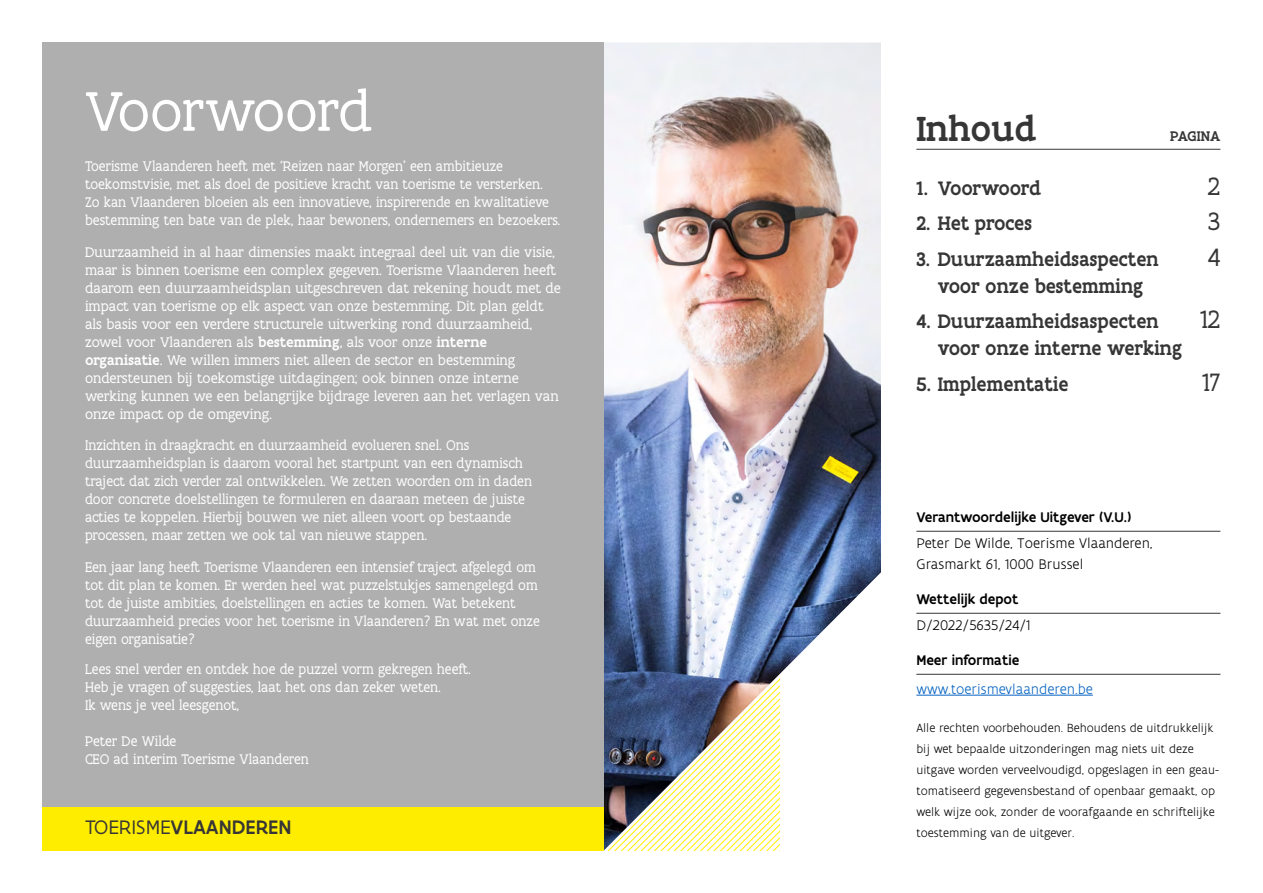
<style>
.page{position:relative;width:1263px;height:893px;background:#fff}
.page>*{position:absolute;margin:0;border:0;box-sizing:border-box;transform-origin:0 0}
.t1{font:60px "Flanders Art Serif";letter-spacing:-.02em;color:#fff}
.t2{font:500 37.5px "Flanders Art Serif";color:#373636}
.t3{font:27px "Flanders Art Serif";color:#373636;scale:.95 1}
.t4{font:500 21px "Flanders Art Serif";color:#373636;scale:.95 1}
.t5{font:500 21px "Flanders Art Serif";letter-spacing:-.02em;color:#373636;scale:.95 1}
.t6{font:500 21px "Flanders Art Sans";color:#373636}
.t7{font:15px/18px "Flanders Art Serif";color:#fff;scale:.96 1}
.t8{font:15px/18px "Flanders Art Serif";color:#fff}
.t9{font:300 15px "Flanders Art Sans";color:#000}
.Heading-3{font:500 15px "Flanders Art Sans";color:#000}
.t10{font:300 15px "Flanders Art Sans";color:#0563c1}
.t11{font:500 15px "Flanders Art Serif";letter-spacing:.005em;color:#373636}
.t12{font:300 12.75px/21px "Flanders Art Sans";color:#000}
.s1{font-weight:500}
.s2{font-weight:400}
</style>
<div class="page">
<img style="left:604px;top:43px;width:277px;height:807px">
<div style="left:43px;top:43px;width:561px;height:764px;background:#afafaf"></div>
<hr style="left:916px;top:149px;width:304px;height:1px;background:#373636">
<hr style="left:916px;top:531px;width:304px;height:1px;background:#373636">
<hr style="left:916px;top:613px;width:304px;height:1px;background:#373636">
<hr style="left:916px;top:674px;width:304px;height:1px;background:#373636">
<hr style="left:916px;top:695px;width:177px;height:1px;background:#0563c1">
<div style="left:43px;top:807px;width:561px;height:43px;background:#ffed00"></div>
<p class="t1" style="left:85px;top:76px;width:289px">Voorwoord</p>
<p class="t7" style="left:85px;top:158px;width:496px">Toerisme Vlaanderen heeft met ‘Reizen naar Morgen’ een ambitieuze toekomstvisie, met als doel de positieve kracht van toerisme te versterken.<br>Zo kan Vlaanderen bloeien als een innovatieve, inspirerende en kwalitatieve bestemming ten bate van de plek, haar bewoners, ondernemers en bezoekers.</p>
<p class="t8" style="left:85px;top:243px;width:477px">Duurzaamheid in al haar dimensies maakt integraal deel uit van die visie, maar is binnen toerisme een complex gegeven. Toerisme Vlaanderen heeft daarom een duurzaamheidsplan uitgeschreven dat rekening houdt met de impact van toerisme op elk aspect van onze bestemming. Dit plan geldt als basis voor een verdere structurele uitwerking rond duurzaamheid, zowel voor Vlaanderen als <span class="s1">bestemming</span>, als voor onze <span class="s1">interne organisatie</span>. We willen immers niet alleen de sector en bestemming ondersteunen bij toekomstige uitdagingen; ook binnen onze interne werking kunnen we een belangrijke bijdrage leveren aan het verlagen van onze impact op de omgeving.</p>
<p class="t7" style="left:85px;top:437px;width:467px">Inzichten in draagkracht en duurzaamheid evolueren snel. Ons duurzaamheidsplan is daarom vooral het startpunt van een dynamisch traject dat zich verder zal ontwikkelen. We zetten woorden om in daden door concrete doelstellingen te formuleren en daaraan meteen de juiste acties te koppelen. Hierbij bouwen we niet alleen voort op bestaande processen, maar zetten we ook tal van nieuwe stappen.</p>
<p class="t7" style="left:85px;top:558px;width:475px">Een jaar lang heeft Toerisme Vlaanderen een intensief traject afgelegd om tot dit plan te komen. Er werden heel wat puzzelstukjes samengelegd om tot de juiste ambities, doelstellingen en acties te komen. Wat betekent duurzaamheid precies voor het toerisme in Vlaanderen? En wat met onze eigen organisatie?</p>
<p class="t7" style="left:85px;top:661px;width:403px">Lees snel verder en ontdek hoe de puzzel vorm gekregen heeft.</p>
<p class="t7" style="left:85px;top:679px;width:372px">Heb je vragen of suggesties, laat het ons dan zeker weten.</p>
<p class="t7" style="left:85px;top:697px;width:162px">Ik wens je veel leesgenot,</p>
<p class="t7" style="left:85px;top:733px;width:97px">Peter De Wilde</p>
<p class="t7" style="left:85px;top:751px;width:235px">CEO ad interim Toerisme Vlaanderen</p>
<p class="t6" style="left:85px;top:814px;width:208px"><span class="s2">TOERISME</span>VLAANDEREN</p>
<p class="t2" style="left:916px;top:104px;width:121px">Inhoud</p>
<p class="t11" style="left:1170px;top:126px;width:52px">PAGINA</p>
<p class="t5" style="left:916px;top:174px;width:133px">1. Voorwoord</p>
<p class="t3" style="left:1208px;top:170px;width:15px">2</p>
<p class="t5" style="left:916px;top:210px;width:123px">2. Het proces</p>
<p class="t3" style="left:1208px;top:206px;width:14px">3</p>
<p class="t4" style="left:916px;top:245px;width:257px">3. Duurzaamheidsaspecten</p>
<p class="t3" style="left:1208px;top:241px;width:14px">4</p>
<p class="t4" style="left:938px;top:272px;width:218px">voor onze bestemming</p>
<p class="t4" style="left:916px;top:308px;width:257px">4. Duurzaamheidsaspecten</p>
<p class="t3" style="left:1200px;top:304px;width:23px">12</p>
<p class="t4" style="left:938px;top:335px;width:259px">voor onze interne werking</p>
<p class="t4" style="left:916px;top:370px;width:162px">5. Implementatie</p>
<p class="t3" style="left:1202px;top:366px;width:21px">17</p>
<p class="Heading-3" style="left:916px;top:508px;width:217px">Verantwoordelijke Uitgever (V.U.)</p>
<p class="t9" style="left:916px;top:534px;width:238px">Peter De Wilde, Toerisme Vlaanderen,</p>
<p class="t9" style="left:916px;top:555px;width:168px">Grasmarkt 61, 1000 Brussel</p>
<p class="Heading-3" style="left:916px;top:590px;width:104px">Wettelijk depot</p>
<p class="t9" style="left:916px;top:616px;width:116px">D/2022/5635/24/1</p>
<p class="Heading-3" style="left:916px;top:651px;width:104px">Meer informatie</p>
<p class="t10" style="left:916px;top:680px;width:178px">www.toerismevlaanderen.be</p>
<p class="t12" style="left:916px;top:718px;width:304px">Alle rechten voorbehouden. Behoudens de uitdrukkelijk bij wet bepaalde uitzonderingen mag niets uit deze uitgave worden verveelvoudigd, opgeslagen in een geau&shy;tomatiseerd gegevensbestand of openbaar gemaakt, op welk wijze ook, zonder de voorafgaande en schriftelijke</p>
<p class="t12" style="left:916px;top:823px;width:160px">toestemming van de uitgever.</p>
</div>
